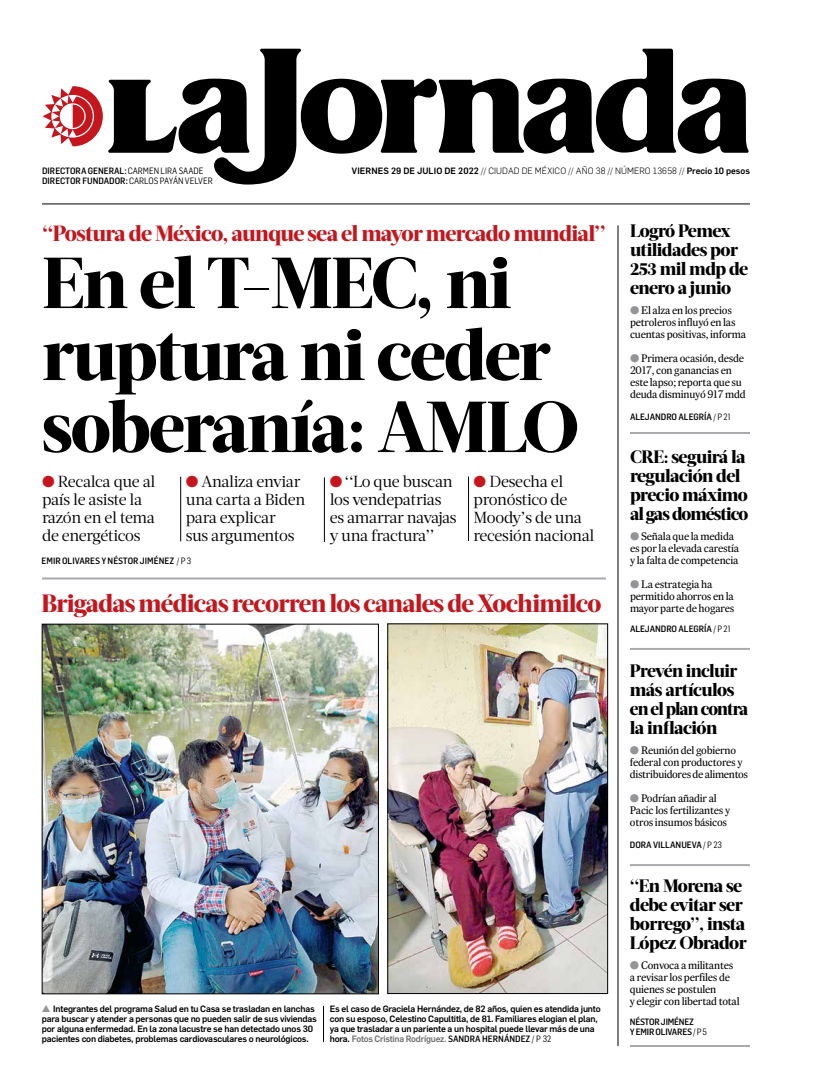
<style>
.page{position:relative;width:822px;height:1089px;background:#fff}
.page>*{position:absolute;margin:0;border:0;box-sizing:border-box;transform-origin:0 0}
.t1{font:800 72px/72px "Acta Headline";letter-spacing:-.03em;color:#000}
.t2{font:800 25px "Acta Headline";letter-spacing:-.03em;color:#c4161c}
.t3{font:800 22px "Acta Headline";letter-spacing:-.03em;color:#c4161c}
.t4{font:800 18px/19px "Acta Headline";letter-spacing:-.03em;color:#000}
.t5{font:16px/18px "Acta Deck";letter-spacing:-.02em;color:#000}
.t6{font:11px/12px "Expresso Tx";letter-spacing:-.02em;color:#000}
.t7{font:500 9px/10px "Flama";letter-spacing:-.02em;color:#000}
.t8{font:500 9px "Flama Semicond";color:#000}
.t9{font:300 9px "Flama";letter-spacing:.015em;color:#000}
.t10{font:500 9px/10px "Flama Semicond";letter-spacing:-.02em;color:#000}
.s1{font-weight:400}
.s2{font-weight:500}
.s3{color:#c4161c}
.s4{color:#939598}
.s5{color:#6d6e71}
.s6{font-family:"Flama Semicond"}
.s7{font-family:"Flama Semicond";font-weight:400}
</style>
<div class="page">
<svg style="left:43px;top:49px;width:706px;height:136px"></svg>
<hr style="left:42px;top:204px;width:708px;height:1px;background:#000">
<hr style="left:618px;top:225px;width:1px;height:821px;background:#000">
<hr style="left:181px;top:477px;width:1px;height:64px;background:#000">
<hr style="left:324px;top:477px;width:1px;height:65px;background:#000">
<hr style="left:468px;top:476px;width:1px;height:65px;background:#000">
<hr style="left:323px;top:1006px;width:1px;height:36px;background:#000">
<img style="left:44px;top:626px;width:333px;height:366px">
<div style="left:42px;top:624px;width:337px;height:370px;border:1px solid #000"></div>
<hr style="left:630px;top:432px;width:120px;height:2px;background:#a7a9ac">
<hr style="left:630px;top:648px;width:120px;height:2px;background:#a7a9ac">
<hr style="left:42px;top:578px;width:564px;height:2px;background:#a7a9ac">
<hr style="left:630px;top:864px;width:120px;height:2px;background:#a7a9ac">
<hr style="left:630px;top:1045px;width:120px;height:2px;background:#a7a9ac">
<img style="left:390px;top:626px;width:216px;height:366px">
<div style="left:388px;top:624px;width:220px;height:370px;border:1px solid #000"></div>
<p class="t8" style="left:42px;top:165px;width:163px">DIRECTORA GENERAL: <span class="s1">CARMEN LIRA SAADE</span></p>
<p class="t9" style="left:352px;top:164px;width:400px"><span class="s2">viernes 29 de julio de 2022</span> // CIUDAD DE MÉXICO // AÑO 38 // NÚM ERO 13658 // <span class="s2">Precio 10 pesos</span></p>
<p class="t8" style="left:42px;top:175px;width:172px">DIRECTOR FUNDADOR: <span class="s1">CARLOS PAYÁN VELVER</span></p>
<h3 class="t3" style="left:42px;top:220px;width:565px">‘‘Postura de México, aunque sea el mayor mercado mundial’’</h3>
<h1 class="t1" style="left:42px;top:248px;width:539px">En el T-MEC, ni ruptura ni ceder soberanía: AMLO</h1>
<h3 class="t5" style="left:42px;top:472px;width:115px"><span class="s3">●</span> Recalca que al país le asiste la razón en el tema de energéticos</h3>
<h3 class="t5" style="left:186px;top:472px;width:121px"><span class="s3">●</span> Analiza enviar una carta a Biden para explicar<br>sus argumentos</h3>
<h3 class="t5" style="left:330px;top:472px;width:129px"><span class="s3">●</span> ‘‘Lo que buscan los vendepatrias es amarrar navajas y una fractura’’</h3>
<h3 class="t5" style="left:474px;top:472px;width:122px"><span class="s3">●</span> Desecha el pronóstico de<br>Moody’s de una recesión nacional</h3>
<p class="t8" style="left:42px;top:555px;width:151px">EMIR OLIVARES Y NÉSTOR JIMÉNEZ <span class="s1">/ P 3</span></p>
<h2 class="t2" style="left:41px;top:588px;width:561px">Brigadas médicas recorren los canales de Xochimilco</h2>
<p class="t7" style="left:42px;top:1004px;width:277px"><span class="s4">▲</span> Integrantes del programa Salud en tu Casa se trasladan en lanchas para buscar y atender a personas que no pueden salir de sus viviendas por alguna enfermedad. En la zona lacustre se han detectado unos 30 pacientes con diabetes, problemas cardiovasculares o neurológicos.</p>
<p class="t7" style="left:330px;top:1003px;width:272px">Es el caso de Graciela Hernández, de 82 años, quien es atendida junto con su esposo, Celestino Capultitla, de 81. Familiares elogian el plan, ya que trasladar a un pariente a un hospital puede llevar más de una hora. <span class="s5">Fotos Cristina Rodríguez.</span> <span class="s6">SANDRA HERNÁNDEZ</span> <span class="s7">/ P 32</span></p>
<h3 class="t4" style="left:630px;top:222px;width:120px">Logró Pemex utilidades por<br>253 mil mdp de enero a junio</h3>
<p class="t6" style="left:630px;top:304px;width:118px"><span class="s4">●</span> El alza en los precios petroleros influyó en las cuentas positivas, informa</p>
<p class="t6" style="left:630px;top:352px;width:117px"><span class="s4">●</span> Primera ocasión, desde<br>2017, con ganancias en este lapso; reporta que su deuda disminuyó 917 mdd</p>
<p class="t8" style="left:630px;top:411px;width:102px">ALEJANDRO ALEGRÍA <span class="s1">/ P 21</span></p>
<h3 class="t4" style="left:630px;top:447px;width:120px">CRE: seguirá la regulación del precio máximo al gas doméstico</h3>
<p class="t6" style="left:630px;top:530px;width:111px"><span class="s4">●</span> Señala que la medida es por la elevada carestía y la falta de competencia</p>
<p class="t6" style="left:630px;top:578px;width:106px"><span class="s4">●</span> La estrategia ha permitido ahorros en la mayor parte de hogares</p>
<p class="t8" style="left:630px;top:623px;width:102px">ALEJANDRO ALEGRÍA <span class="s1">/ P 21</span></p>
<h3 class="t4" style="left:630px;top:662px;width:120px">Prevén incluir más artículos en el plan contra la inflación</h3>
<p class="t6" style="left:630px;top:744px;width:120px"><span class="s4">●</span> Reunión del gobierno federal con productores y distribuidores de alimentos</p>
<p class="t6" style="left:630px;top:792px;width:102px"><span class="s4">●</span> Podrían añadir al<br>Pacic los fertilizantes y otros insumos básicos</p>
<p class="t8" style="left:630px;top:839px;width:94px">DORA VILLANUEVA <span class="s1">/ P 23</span></p>
<h3 class="t4" style="left:630px;top:876px;width:119px">‘‘En Morena se debe evitar ser borrego’’, insta<br>López Obrador</h3>
<p class="t6" style="left:630px;top:959px;width:111px"><span class="s4">●</span> Convoca a militantes a revisar los perfiles de quienes se postulen<br>y elegir con libertad total</p>
<p class="t10" style="left:630px;top:1016px;width:79px">NÉSTOR JIMÉNEZ<br>Y EMIR OLIVARES <span class="s1">/ P 5</span></p>
</div>
